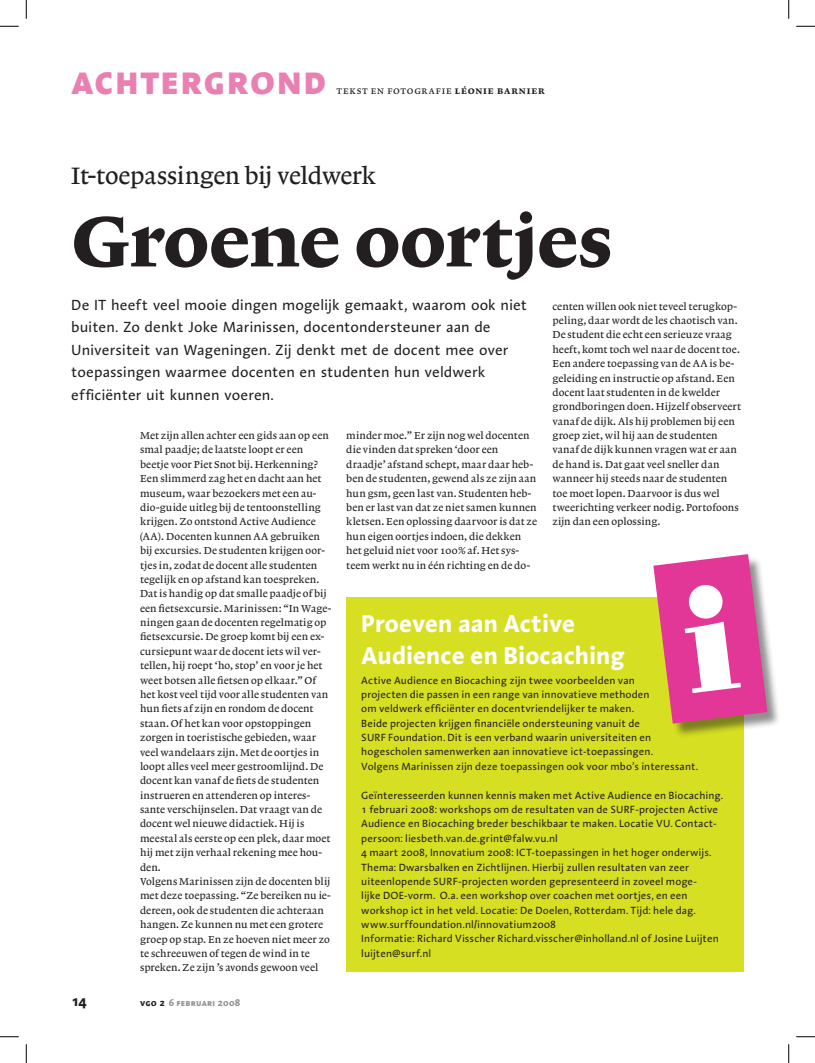
<style>
.page{position:relative;width:815px;height:1063px;background:#fff}
.page>*{position:absolute;margin:0;border:0;box-sizing:border-box;transform-origin:0 0}
.t1{font:75px "Lexicon No 1 Roman E Txt";letter-spacing:-.015em;color:#231f20}
.t2{font:700 43.75px "Linotype Aroma SC";letter-spacing:.015em;color:#ea7fb2}
.t3{font:700 25px/31.2px "Linotype Aroma";color:#fff}
.t4{font:500 25px "Lexicon No 1 Roman A";letter-spacing:-.01em;color:#231f20}
.t5{font:15px/22.5px "Linotype Aroma";color:#231f20}
.t6{font:700 15px "Linotype Aroma";color:#231f20}
.t7{font:500 10.62px/14.4px "Lexicon No 1 Roman A";letter-spacing:.01em;color:#231f20}
.t8{font:10.62px/14.4px "Linotype Aroma";letter-spacing:.005em;color:#231f20}
.t9{font:10.62px "Lexicon No 1 Roman A Exp";letter-spacing:.065em;color:#231f20}
.t10{font:700 10px "Linotype Aroma SC";letter-spacing:.025em;color:#939598}
.s1{font-family:"Lexicon No 1 Roman D Exp"}
.s2{color:#231f20}
</style>
<div class="page">
<div style="left:346px;top:597px;width:397px;height:374px;background:#d6df21"></div>
<div style="left:653px;top:554px;width:146px;height:229px;background:#231f20;opacity:.5"></div>
<svg style="left:0;top:25px;width:19px;height:2px"></svg>
<svg style="left:796px;top:25px;width:18px;height:2px"></svg>
<svg style="left:0;top:1036px;width:19px;height:1px"></svg>
<svg style="left:796px;top:1036px;width:18px;height:1px"></svg>
<svg style="left:25px;top:0;width:2px;height:19px"></svg>
<svg style="left:25px;top:1044px;width:2px;height:18px"></svg>
<svg style="left:788px;top:0;width:1px;height:19px"></svg>
<svg style="left:788px;top:1044px;width:1px;height:18px"></svg>
<svg style="left:653px;top:554px;width:114px;height:169px;background:#dd5791"></svg>
<h2 class="t2" style="left:71px;top:50px;width:257px">achtergrond</h2>
<p class="t9" style="left:336px;top:84px;width:209px">tekst en fotografie <span class="s1">léonie barnier</span></p>
<h3 class="t4" style="left:71px;top:162px;width:306px">It-toepassingen bij veldwerk</h3>
<h1 class="t1" style="left:71px;top:199px;width:542px">Groene oortjes</h1>
<p class="t5" style="left:71px;top:293px;width:457px">De IT heeft veel mooie dingen mogelijk gemaakt, waarom ook niet buiten. Zo denkt Joke Marinissen, docentondersteuner aan de Universiteit van Wageningen. Zij denkt met de docent mee over toepassingen waarmee docenten en studenten hun veldwerk efficiënter uit kunnen voeren.</p>
<p class="t7" style="left:140px;top:428px;width:193px">Met zijn allen achter een gids aan op een smal paadje; de laatste loopt er een beetje voor Piet Snot bij. Herkenning?<br>Een slimmerd zag het en dacht aan het museum, waar bezoekers met een au&shy;dio-guide uitleg bij de tentoonstelling krijgen. Zo ontstond Active Audience (AA). Docenten kunnen AA gebruiken bij excursies. De studenten krijgen oor&shy;tjes in, zodat de docent alle studenten tegelijk en op afstand kan toespreken.<br>Dat is handig op dat smalle paadje of bij een fietsexcursie. Marinissen: “In Wage&shy;ningen gaan de docenten regelmatig op fietsexcursie. De groep komt bij een ex&shy;cursiepunt waar de docent iets wil ver&shy;tellen, hij roept ‘ho, stop’ en voor je het weet botsen alle fietsen op elkaar.” Of het kost veel tijd voor alle studenten van hun fiets af zijn en rondom de docent staan. Of het kan voor opstoppingen zorgen in toeristische gebieden, waar veel wandelaars zijn. Met de oortjes in loopt alles veel meer gestroomlijnd. De docent kan vanaf de fiets de studenten instrueren en attenderen op interes&shy;sante verschijnselen. Dat vraagt van de docent wel nieuwe didactiek. Hij is meestal als eerste op een plek, daar moet hij met zijn verhaal rekening mee hou&shy;den.<br>Volgens Marinissen zijn de docenten blij met deze toepassing. “Ze bereiken nu ie&shy;dereen, ook de studenten die achteraan hangen. Ze kunnen nu met een grotere groep op stap. En ze hoeven niet meer zo te schreeuwen of tegen de wind in te spreken. Ze zijn ’s avonds gewoon veel</p>
<p class="t7" style="left:346px;top:428px;width:192px">minder moe.” Er zijn nog wel docenten die vinden dat spreken ‘door een draadje’ afstand schept, maar daar heb&shy;ben de studenten, gewend als ze zijn aan hun gsm, geen last van. Studenten heb&shy;ben er last van dat ze niet samen kunnen kletsen. Een oplossing daarvoor is dat ze hun eigen oortjes indoen, die dekken het geluid niet voor 100% af. Het sys&shy;teem werkt nu in één richting en de do-</p>
<p class="t7" style="left:552px;top:299px;width:190px">centen willen ook niet teveel terugkop&shy;peling, daar wordt de les chaotisch van.<br>De student die echt een serieuze vraag heeft, komt toch wel naar de docent toe.<br>Een andere toepassing van de AA is be&shy;geleiding en instructie op afstand. Een docent laat studenten in de kwelder grondboringen doen. Hijzelf observeert vanaf de dijk. Als hij problemen bij een groep ziet, wil hij aan de studenten vanaf de dijk kunnen vragen wat er aan de hand is. Dat gaat veel sneller dan wanneer hij steeds naar de studenten toe moet lopen. Daarvoor is dus wel tweerichting verkeer nodig. Portofoons zijn dan een oplossing.</p>
<h3 class="t3" style="left:361px;top:607px;width:265px">Proeven aan Active<br>Audience en Biocaching</h3>
<p class="t8" style="left:361px;top:672px;width:338px">Active Audience en Biocaching zijn twee voorbeelden van<br>projecten die passen in een range van innovatieve methoden<br>om veldwerk efficiënter en docentvriendelijker te maken.<br>Beide projecten krijgen financiële ondersteuning vanuit de<br>SURF Foundation. Dit is een verband waarin universiteiten en hogescholen samenwerken aan innovatieve ict-toepassingen.<br>Volgens Marinissen zijn deze toepassingen ook voor mbo’s interessant.</p>
<p class="t8" style="left:361px;top:787px;width:363px">Geïnteresseerden kunnen kennis maken met Active Audience en Biocaching.<br>1 februari 2008: workshops om de resultaten van de SURF-projecten Active Audience en Biocaching breder beschikbaar te maken. Locatie VU. Contact&shy;persoon: liesbeth.van.de.grint@falw.vu.nl<br>4 maart 2008, Innovatium 2008: ICT-toepassingen in het hoger onderwijs.<br>Thema: Dwarsbalken en Zichtlijnen. Hierbij zullen resultaten van zeer uiteenlopende SURF-projecten worden gepresenteerd in zoveel moge-<br>lijke DOE-vorm. O.a. een workshop over coachen met oortjes, en een workshop ict in het veld. Locatie: De Doelen, Rotterdam. Tijd: hele dag. www.surffoundation.nl/innovatium2008<br>Informatie: Richard Visscher Richard.visscher@inholland.nl of Josine Luijten luijten@surf.nl</p>
<h3 class="t6" style="left:71px;top:990px;width:17px">14</h3>
<p class="t10" style="left:140px;top:995px;width:102px"><span class="s2">vgo 2</span> 6 februari 2008</p>
</div>
